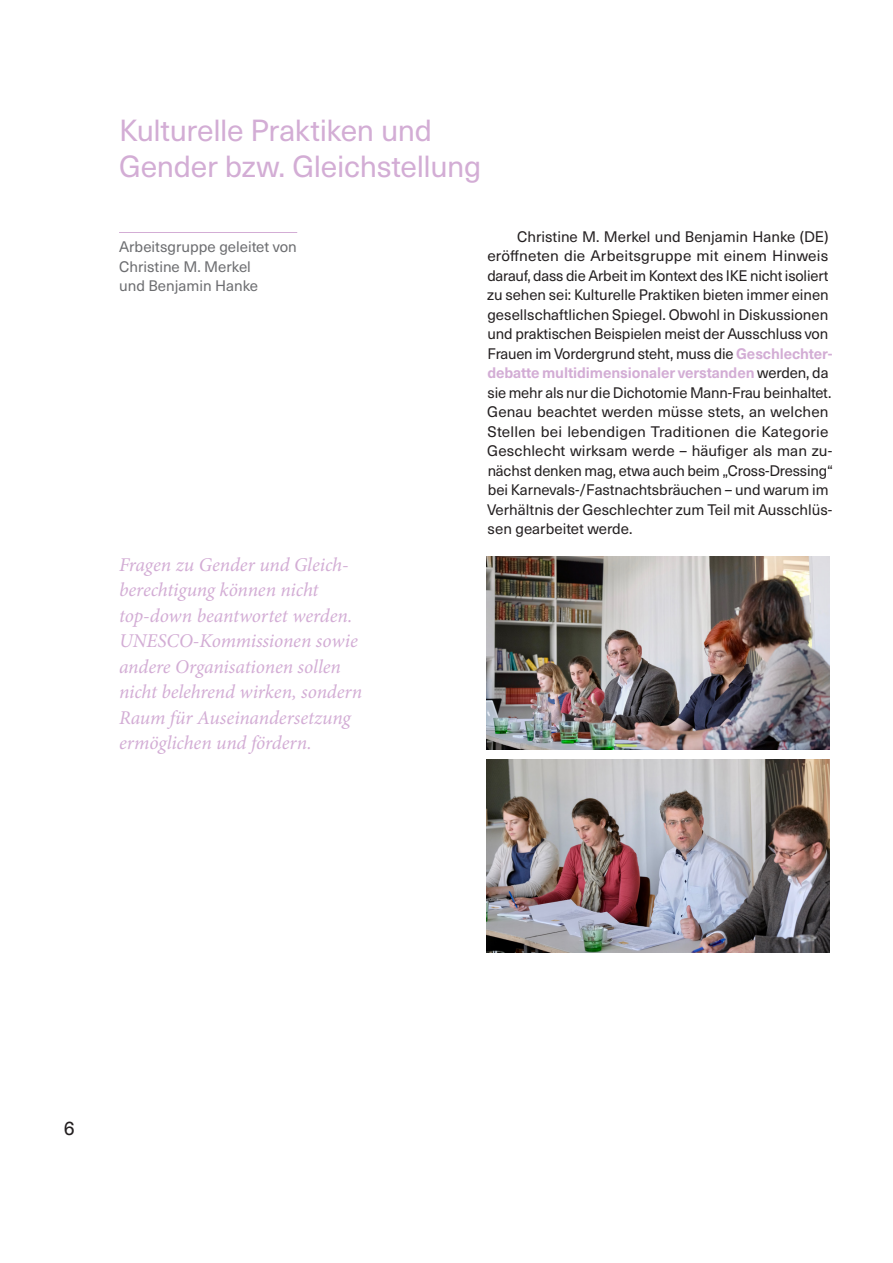
<style>
.page{position:relative;width:893px;height:1263px;background:#fff}
.page>*{position:absolute;margin:0;border:0;box-sizing:border-box;transform-origin:0 0}
.t1{font:30px/36px "Neue Haas Unica Pro";letter-spacing:-.01em;color:#d3add5}
.t2{font:italic 19.5px/25.5px "Minion Pro";letter-spacing:-.005em;color:#d3add5}
.t3{font:19.5px "Neue Haas Unica Pro";color:#231f20}
.t4{font:15px/19.5px "Neue Haas Unica Pro";letter-spacing:-.005em;color:#231f20}
.t5{font:15px/19.5px "Neue Haas Unica Pro";color:#6c6d70}
.s1{font-weight:700;color:#d3add5}
</style>
<div class="page">
<img style="left:487px;top:760px;width:342px;height:192px">
<hr style="left:119px;top:232px;width:178px;height:1px;background:#d3add5">
<img style="left:487px;top:556px;width:342px;height:193px">
<h1 class="t1" style="left:119px;top:113px;width:364px">Kulturelle Praktiken und<br>Gender bzw. Gleichstellung</h1>
<p class="t5" style="left:119px;top:238px;width:179px">Arbeitsgruppe geleitet von<br>Christine M. Merkel<br>und Benjamin Hanke</p>
<h2 class="t2" style="left:119px;top:552px;width:245px">Fragen zu Gender und Gleich&shy;berechtigung können nicht top-down beantwortet werden.<br>UNESCO-Kommissionen sowie andere Organisationen sollen nicht belehrend wirken, sondern<br>Raum für Auseinandersetzung ermöglichen und fördern.</h2>
<p class="t4" style="left:487px;top:227px;width:347px;text-indent:30px">Christine M. Merkel und Benjamin Hanke (DE) eröffneten die Arbeitsgruppe mit einem Hinweis darauf, dass die Arbeit im Kontext des IKE nicht isoliert zu sehen sei: Kulturelle Praktiken bieten immer einen gesellschaftlichen Spiegel. Obwohl in Diskussionen und praktischen Beispielen meist der Ausschluss von Frauen im Vordergrund steht, muss die <span class="s1">Geschlechter&shy;debatte multidimensionaler verstanden</span> werden, da sie mehr als nur die Dichotomie Mann-Frau beinhaltet.<br>Genau beachtet werden müsse stets, an welchen Stellen bei lebendigen Traditionen die Kategorie Geschlecht wirksam werde – häufiger als man zu&shy;nächst denken mag, etwa auch beim „Cross-Dressing“ bei Karnevals-/Fastnachtsbräuchen – und warum im Verhältnis der Geschlechter zum Teil mit Ausschlüs&shy;sen gearbeitet werde.</p>
<h2 class="t3" style="left:64px;top:1117px;width:12px">6</h2>
</div>
